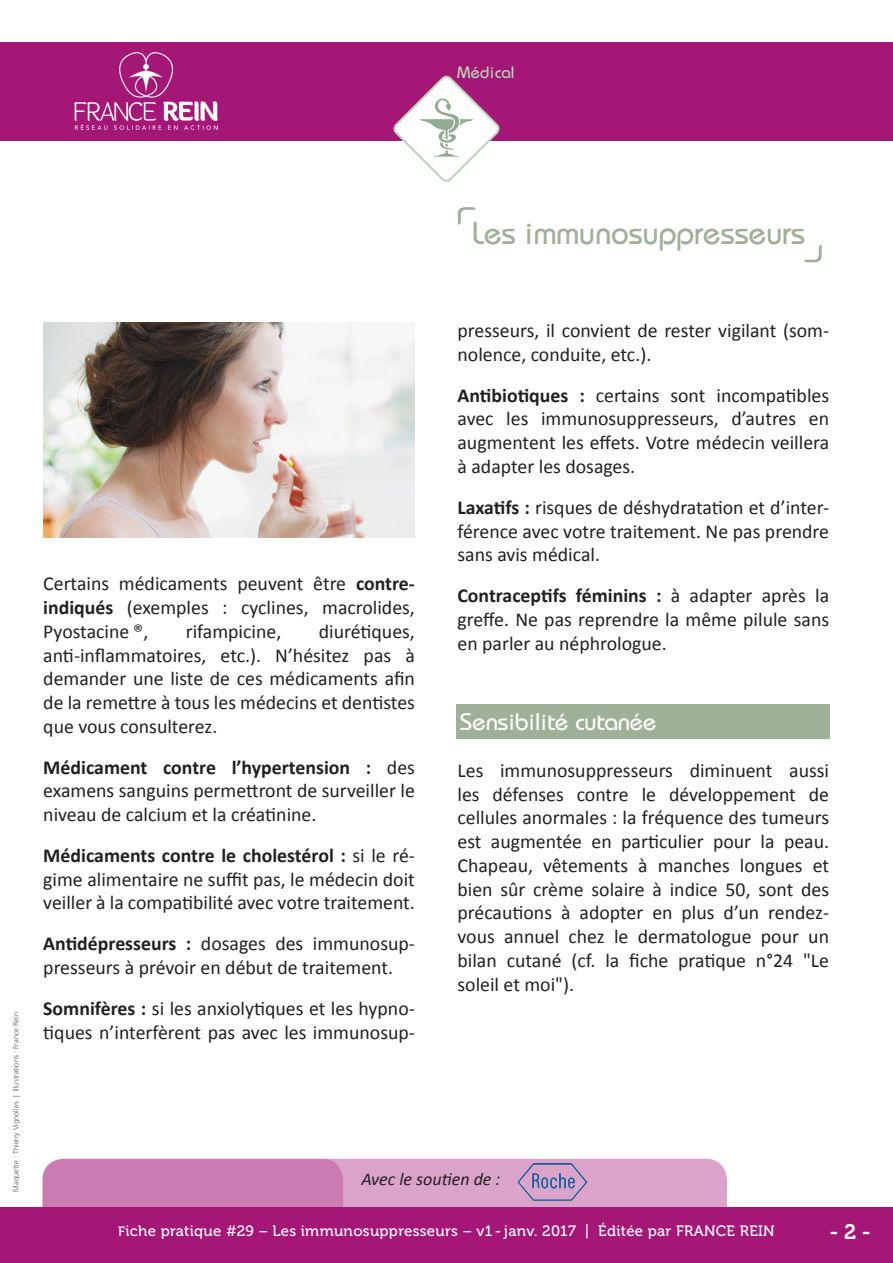
<style>
.page{position:relative;width:893px;height:1263px;background:#fff}
.page>*{position:absolute;margin:0;border:0;box-sizing:border-box;transform-origin:0 0}
.t1{font:31.65px "Bauhaus";color:#9fb098}
.t2{font:24px "Bauhaus";color:#fff}
.t3{font:21px "Museo 700";color:#fff}
.t4{font:19.8px/23.7px "Calibri";color:#231f20;text-align:justify}
.t5{font:italic 18px "Calibri";color:#231f20}
.t6{font:16.5px "Bauhaus";letter-spacing:.02em;color:#b9d4ba}
.t7{font:15px "Museo 500";letter-spacing:.02em;color:#fff}
.t8{font:300 7.5px "Frutiger LT Std";color:#57585a}
.s1{font-weight:700}
.s2{font-size:13.5px}
</style>
<div class="page">
<svg style="left:43px;top:1159px;width:684px;height:48px;background:#d390be"></svg>
<div style="left:0;top:1207px;width:893px;height:56px;background:#a51777"></div>
<div style="left:0;top:43px;width:893px;height:98px;background:#a51777"></div>
<img style="left:75px;top:53px;width:142px;height:77px">
<svg style="left:393px;top:75px;width:107px;height:107px"></svg>
<img style="left:419px;top:97px;width:55px;height:61px">
<svg style="left:458px;top:207px;width:17px;height:17px"></svg>
<svg style="left:804px;top:245px;width:18px;height:17px"></svg>
<div style="left:456px;top:705px;width:373px;height:34px;background:#9fb098"></div>
<img style="left:43px;top:322px;width:372px;height:215px">
<img style="left:518px;top:1164px;width:70px;height:36px">
<p class="t6" style="left:457px;top:62px;width:59px">Médical</p>
<p class="t1" style="left:472px;top:213px;width:335px">Les immunosuppresseurs</p>
<p class="t8" style="left:12px;top:1191px;width:181px;rotate:-90deg">Maquette : Thierry Vignolles | Illustrations : France Rein</p>
<p class="t4" style="left:43px;top:572px;width:373px">Certains médicaments peuvent être <span class="s1">contre&shy;indiqués</span> (exemples : cyclines, macrolides, Pyostacine ®,</p>
<p class="t4" style="left:43px;top:619px;width:373px;text-indent:276px">diurétiques, anti-inflammatoires, etc.). N’hésitez pas à demander une liste de ces médicaments afin de la remettre à tous les médecins et dentistes que vous consulterez.</p>
<p class="t4" style="left:43px;top:755px;width:373px"><span class="s1">Médicament contre l’hypertension :</span> des examens sanguins permettront de surveiller le niveau de calcium et la créatinine.</p>
<p class="t4" style="left:43px;top:843px;width:373px"><span class="s1">Médicaments contre le cholestérol :</span> si le ré&shy;gime alimentaire ne suffit pas, le médecin doit veiller à la compatibilité avec votre traitement.</p>
<p class="t4" style="left:43px;top:932px;width:373px"><span class="s1">Antidépresseurs :</span> dosages des immunosup&shy;presseurs à prévoir en début de traitement.</p>
<p class="t4" style="left:43px;top:996px;width:373px"><span class="s1">Somnifères :</span> si les anxiolytiques et les hypno&shy;tiques n’interfèrent pas avec les immunosup-</p>
<p class="t4" style="left:186px;top:619px;width:97px">rifampicine,</p>
<p class="t4" style="left:457px;top:319px;width:373px">presseurs, il convient de rester vigilant (som&shy;nolence, conduite, etc.).</p>
<p class="t4" style="left:457px;top:383px;width:373px"><span class="s1">Antibiotiques :</span> certains sont incompatibles avec les immunosuppresseurs, d’autres en augmentent les effets. Votre médecin veillera à adapter les dosages.</p>
<p class="t4" style="left:457px;top:495px;width:373px"><span class="s1">Laxatifs :</span> risques de déshydratation et d’inter&shy;férence avec votre traitement. Ne pas prendre sans avis médical.</p>
<p class="t4" style="left:457px;top:584px;width:373px"><span class="s1">Contraceptifs féminins :</span> à adapter après la greffe. Ne pas reprendre la même pilule sans en parler au néphrologue.</p>
<p class="t2" style="left:460px;top:707px;width:198px">Sensibilité cutanée</p>
<p class="t4" style="left:457px;top:758px;width:373px">Les immunosuppresseurs diminuent aussi les défenses contre le développement de cellules anormales : la fréquence des tumeurs est augmentée en particulier pour la peau.<br>Chapeau, vêtements à manches longues et bien sûr crème solaire à indice 50, sont des précautions à adopter en plus d’un rendez&shy;vous annuel chez le dermatologue pour un bilan cutané (cf. la fiche pratique n°24 "Le soleil et moi").</p>
<p class="t5" style="left:361px;top:1167px;width:140px">Avec le soutien de :</p>
<p class="t7" style="left:118px;top:1223px;width:658px"><span class="s2">F</span>iche pratique #29 − Les immunosuppresseurs − v1 - janv. 2017 | Éditée par FRANCE REIN</p>
<p class="t3" style="left:830px;top:1220px;width:43px">- 2 -</p>
</div>
